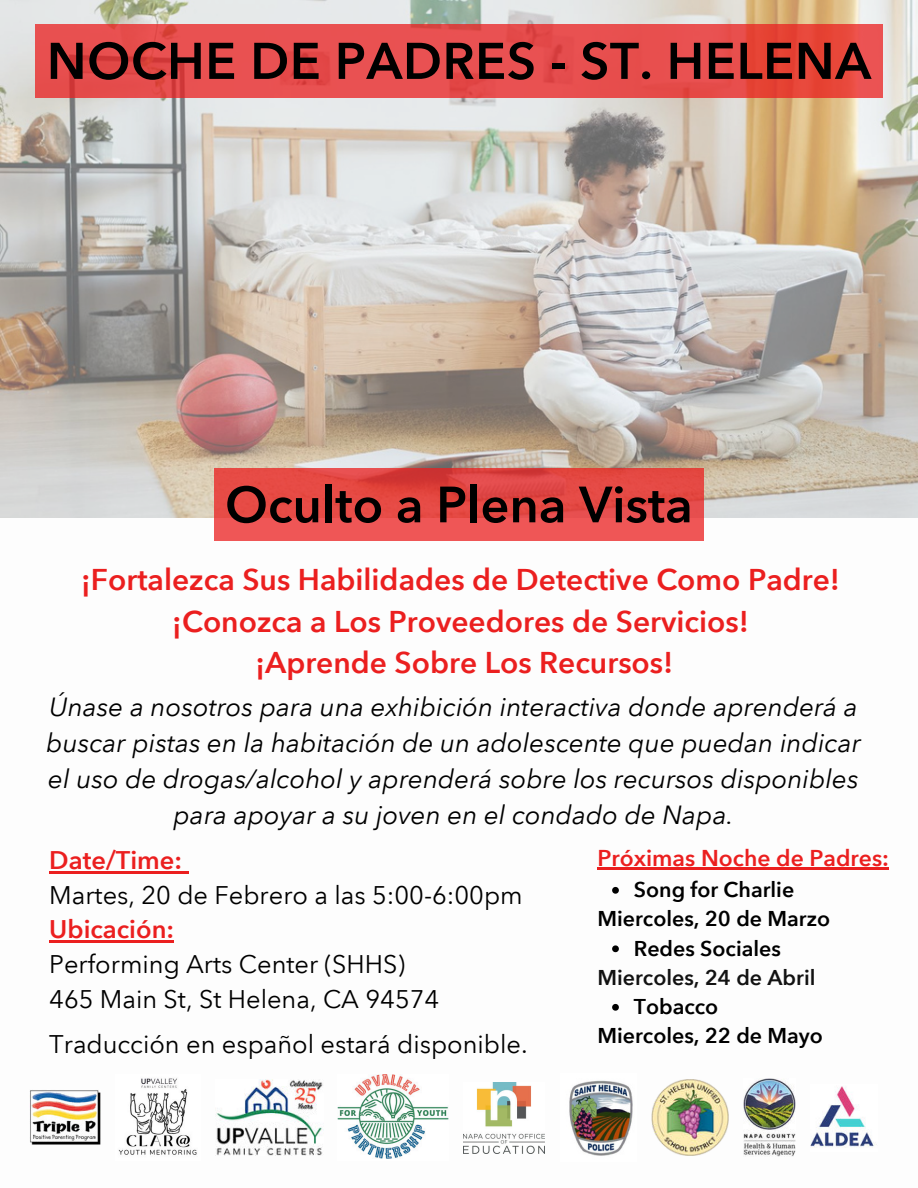
<style>
.page{position:relative;width:918px;height:1188px;background:#fff}
.page>*{position:absolute;margin:0;border:0;box-sizing:border-box;transform-origin:0 0}
.t1{font:600 51px "Avenir Next LT Pro";letter-spacing:.01em;color:#000}
.t2{font:600 50.4px "Avenir Next LT Pro";color:#000}
.t3{font:600 30px/41.7px "Avenir Next LT Pro";color:#eb1f1f;text-align:center}
.t4{font:italic 26.25px/36px "Avenir Next LT Pro";color:#000;text-align:center}
.t5{font:25.5px/34.8px "Avenir Next LT Pro";color:#000}
.t6{font:600 25.5px "Avenir Next LT Pro";color:#eb1f1f}
.t7{font:600 22.95px "Avenir Next LT Pro";color:#eb1f1f}
.t8{font:600 21.45px/29.2px "Avenir Next LT Pro";color:#000;text-align:center}
.t9{font:600 21.45px "Avenir Next LT Pro";color:#121212}
</style>
<div class="page">
<img style="left:0;top:0;width:918px;height:517px">
<div style="left:35px;top:25px;width:848px;height:73px;background:#eb1f1f;opacity:.75"></div>
<div style="left:214px;top:468px;width:490px;height:73px;background:#eb1f1f;opacity:.75"></div>
<hr style="left:598px;top:868px;width:291px;height:2px;background:#eb1f1f">
<svg style="left:612px;top:887px;width:7px;height:7px"></svg>
<svg style="left:612px;top:945px;width:7px;height:7px"></svg>
<svg style="left:612px;top:1004px;width:7px;height:7px"></svg>
<img style="left:338px;top:1075px;width:110px;height:84px">
<img style="left:118px;top:1078px;width:79px;height:77px">
<img style="left:810px;top:1086px;width:67px;height:62px">
<img style="left:744px;top:1079px;width:51px;height:77px">
<img style="left:30px;top:1090px;width:71px;height:55px">
<img style="left:464px;top:1082px;width:81px;height:71px">
<img style="left:569px;top:1080px;width:64px;height:76px">
<img style="left:215px;top:1079px;width:108px;height:77px">
<img style="left:652px;top:1080px;width:76px;height:75px">
<hr style="left:49px;top:871px;width:133px;height:2px;background:#eb1f1f">
<svg style="left:182px;top:871px;width:6px;height:2px"></svg>
<hr style="left:49px;top:941px;width:118px;height:2px;background:#eb1f1f">
<svg style="left:167px;top:941px;width:7px;height:2px"></svg>
<h1 class="t1" style="left:47px;top:30px;width:826px">NOCHE DE PADRES - ST. HELENA</h1>
<h2 class="t2" style="left:225px;top:474px;width:469px">Oculto a Plena Vista</h2>
<p class="t3" style="left:81px;top:559px;width:761px">¡Fortalezca Sus Habilidades de Detective Como Padre! ¡Conozca a Los Proveedores de Servicios!<br>¡Aprende Sobre Los Recursos!</p>
<p class="t4" style="left:46px;top:689px;width:816px">Únase a nosotros para una exhibición interactiva donde aprenderá a buscar pistas en la habitación de un adolescente que puedan indicar el uso de drogas/alcohol y aprenderá sobre los recursos disponibles para apoyar a su joven en el condado de Napa.</p>
<p class="t7" style="left:598px;top:844px;width:293px">Próximas Noche de Padres:</p>
<p class="t8" style="left:598px;top:875px;width:234px">Song for Charlie<br>Miercoles, 20 de Marzo<br>Redes Sociales</p>
<p class="t9" style="left:598px;top:964px;width:219px">Miercoles, 24 de Abril</p>
<p class="t8" style="left:598px;top:992px;width:227px;text-align:left;text-indent:36px">Tobacco<br>Miercoles, 22 de Mayo</p>
<p class="t6" style="left:49px;top:844px;width:134px">Date/Time:</p>
<p class="t5" style="left:49px;top:877px;width:475px">Martes, 20 de Febrero a las 5:00-6:00pm</p>
<p class="t6" style="left:49px;top:914px;width:126px">Ubicación:</p>
<p class="t5" style="left:49px;top:947px;width:391px">Performing Arts Center (SHHS)<br>465 Main St, St Helena, CA 94574</p>
<p class="t5" style="left:49px;top:1026px;width:480px">Traducción en español estará disponible.</p>
</div>
